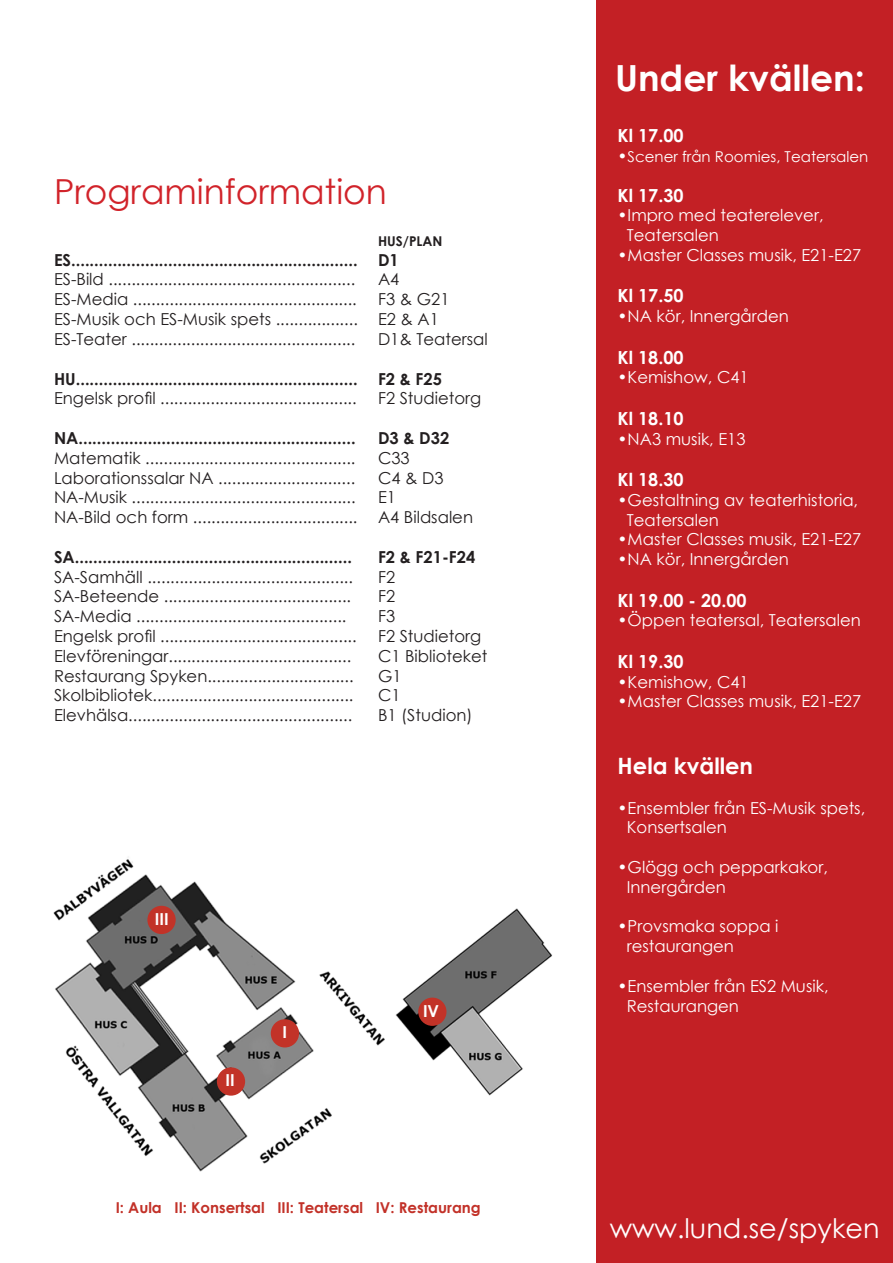
<style>
.page{position:relative;width:893px;height:1263px;background:#fff}
.page>*{position:absolute;margin:0;border:0;box-sizing:border-box;transform-origin:0 0}
.t1{font:700 36px "Century Gothic";color:#fff}
.t2{font:34.5px "Century Gothic";color:#d1232a}
.t3{font:27px "Century Gothic";color:#fff}
.t4{font:700 22.5px "Century Gothic";color:#fff}
.t5{font:700 18px "Century Gothic";color:#fff}
.t6{font:16.5px/19.8px "Century Gothic";color:#231f20}
.t7{font:16.5px/19.8px "Century Gothic";color:#fff}
.t8{font:700 16.5px/19.8px "Century Gothic";color:#231f20}
.t9{font:700 16.5px "Century Gothic";color:#fff}
.t10{font:700 15px "Century Gothic";color:#c23128}
.t11{font:15px "Century Gothic";color:#fff}
.t12{font:700 13.5px "Century Gothic";color:#231f20}
.s1{font-weight:400}
.s2{font-size:16.5px}
</style>
<div class="page">
<div style="left:596px;top:0;width:297px;height:1263px;background:#c32025"></div>
<img style="left:53px;top:859px;width:499px;height:313px">
<div style="left:217px;top:1067px;width:28px;height:29px;background:#c23328;border-radius:50%"></div>
<div style="left:418px;top:997px;width:28px;height:29px;background:#c23328;border-radius:50%"></div>
<div style="left:271px;top:1019px;width:28px;height:28px;background:#c23328;border-radius:50%"></div>
<div style="left:147px;top:906px;width:29px;height:28px;background:#c23328;border-radius:50%"></div>
<p class="t2" style="left:54px;top:168px;width:334px">Programinformation</p>
<p class="t12" style="left:378px;top:231px;width:66px">HUS/PLAN</p>
<p class="t8" style="left:54px;top:249px;width:346px">ES.............................................................. D1</p>
<p class="t6" style="left:54px;top:269px;width:303px">ES-Bild ......................................................</p>
<p class="t6" style="left:378px;top:269px;width:23px">A4</p>
<p class="t6" style="left:54px;top:289px;width:304px">ES-Media .................................................</p>
<p class="t6" style="left:378px;top:289px;width:73px">F3 &amp; G21</p>
<p class="t6" style="left:54px;top:309px;width:386px">ES-Musik och ES-Musik spets .................. E2 &amp; A1<br>ES-Teater .................................................</p>
<p class="t6" style="left:378px;top:329px;width:111px">D1&amp; Teatersal</p>
<p class="t8" style="left:54px;top:368px;width:390px">HU............................................................. F2 &amp; F25<br><span class="s1">Engelsk profil ...........................................</span></p>
<p class="t6" style="left:378px;top:388px;width:105px">F2 Studietorg</p>
<p class="t8" style="left:54px;top:427px;width:303px">NA............................................................</p>
<p class="t8" style="left:378px;top:427px;width:73px">D3 &amp; D32</p>
<p class="t6" style="left:54px;top:448px;width:303px">Matematik ..............................................</p>
<p class="t6" style="left:378px;top:448px;width:33px">C33</p>
<p class="t6" style="left:54px;top:467px;width:303px">Laborationssalar NA ..............................</p>
<p class="t6" style="left:378px;top:467px;width:67px">C4 &amp; D3</p>
<p class="t6" style="left:54px;top:487px;width:303px">NA-Musik .................................................</p>
<p class="t6" style="left:54px;top:487px;width:421px;text-indent:324px">E1<br>NA-Bild och form .................................... A4 Bildsalen</p>
<p class="t8" style="left:54px;top:546px;width:299px">SA............................................................</p>
<p class="t8" style="left:378px;top:546px;width:99px">F2 &amp; F21-F24</p>
<p class="t6" style="left:54px;top:566px;width:301px">SA-Samhäll .............................................</p>
<p class="t6" style="left:378px;top:566px;width:19px">F2</p>
<p class="t6" style="left:54px;top:586px;width:299px">SA-Beteende .........................................</p>
<p class="t6" style="left:378px;top:586px;width:19px">F2</p>
<p class="t6" style="left:54px;top:606px;width:294px">SA-Media ..............................................</p>
<p class="t6" style="left:378px;top:606px;width:19px">F3</p>
<p class="t6" style="left:54px;top:626px;width:304px">Engelsk profil ...........................................</p>
<p class="t6" style="left:378px;top:626px;width:105px">F2 Studietorg</p>
<p class="t6" style="left:54px;top:646px;width:299px">Elevföreningar........................................</p>
<p class="t6" style="left:378px;top:646px;width:111px">C1 Biblioteket</p>
<p class="t6" style="left:54px;top:665px;width:301px">Restaurang Spyken................................</p>
<p class="t6" style="left:378px;top:665px;width:25px">G1</p>
<p class="t6" style="left:54px;top:685px;width:301px">Skolbibliotek............................................</p>
<p class="t6" style="left:378px;top:685px;width:24px">C1</p>
<p class="t6" style="left:54px;top:705px;width:300px">Elevhälsa.................................................</p>
<p class="t6" style="left:378px;top:705px;width:96px">B1 (Studion)</p>
<p class="t9" style="left:155px;top:906px;width:15px">III</p>
<p class="t9" style="left:225px;top:1068px;width:11px">II</p>
<p class="t9" style="left:282px;top:1020px;width:6px">I</p>
<p class="t9" style="left:423px;top:998px;width:18px">IV</p>
<p class="t10" style="left:116px;top:1196px;width:367px">I: Aula II: Konsertsal III: Teatersal IV: Restaurang</p>
<p class="t1" style="left:615px;top:50px;width:251px">Under kvällen:</p>
<p class="t5" style="left:618px;top:122px;width:67px">Kl 17.00</p>
<p class="t11" style="left:618px;top:146px;width:252px"><span class="s2">•</span>Scener från Roomies, Teatersalen</p>
<p class="t5" style="left:618px;top:181px;width:67px">Kl 17.30</p>
<p class="t7" style="left:627px;top:205px;width:198px;text-indent:-9px">•Impro med teaterelever,<br>Teatersalen</p>
<p class="t7" style="left:618px;top:245px;width:245px">•Master Classes musik, E21-E27</p>
<p class="t5" style="left:618px;top:282px;width:67px">Kl 17.50</p>
<p class="t7" style="left:618px;top:306px;width:173px">•NA kör, Innergården</p>
<p class="t5" style="left:618px;top:343px;width:67px">Kl 18.00</p>
<p class="t7" style="left:618px;top:367px;width:133px">•Kemishow, C41</p>
<p class="t5" style="left:618px;top:405px;width:67px">Kl 18.10</p>
<p class="t7" style="left:618px;top:428px;width:129px">•NA3 musik, E13</p>
<p class="t5" style="left:618px;top:466px;width:67px">Kl 18.30</p>
<p class="t7" style="left:618px;top:490px;width:242px">•Gestaltning av teaterhistoria,</p>
<p class="t7" style="left:627px;top:509px;width:94px">Teatersalen</p>
<p class="t7" style="left:618px;top:529px;width:245px">•Master Classes musik, E21-E27</p>
<p class="t7" style="left:618px;top:549px;width:173px">•NA kör, Innergården</p>
<p class="t5" style="left:618px;top:586px;width:130px">Kl 19.00 - 20.00</p>
<p class="t7" style="left:618px;top:610px;width:245px">•Öppen teatersal, Teatersalen</p>
<p class="t5" style="left:618px;top:648px;width:67px">Kl 19.30</p>
<p class="t7" style="left:618px;top:671px;width:133px">•Kemishow, C41</p>
<p class="t7" style="left:618px;top:691px;width:245px">•Master Classes musik, E21-E27</p>
<p class="t4" style="left:618px;top:749px;width:137px">Hela kvällen</p>
<p class="t7" style="left:627px;top:797px;width:240px;text-indent:-9px">•Ensembler från ES-Musik spets,<br>Konsertsalen</p>
<p class="t7" style="left:627px;top:857px;width:203px;text-indent:-9px">•Glögg och pepparkakor,<br>Innergården</p>
<p class="t7" style="left:618px;top:916px;width:162px">•Provsmaka soppa i</p>
<p class="t7" style="left:627px;top:936px;width:109px">restaurangen</p>
<p class="t7" style="left:627px;top:976px;width:203px;text-indent:-9px">•Ensembler från ES2 Musik,<br>Restaurangen</p>
<p class="t3" style="left:610px;top:1209px;width:271px">www.lund.se/spyken</p>
</div>
